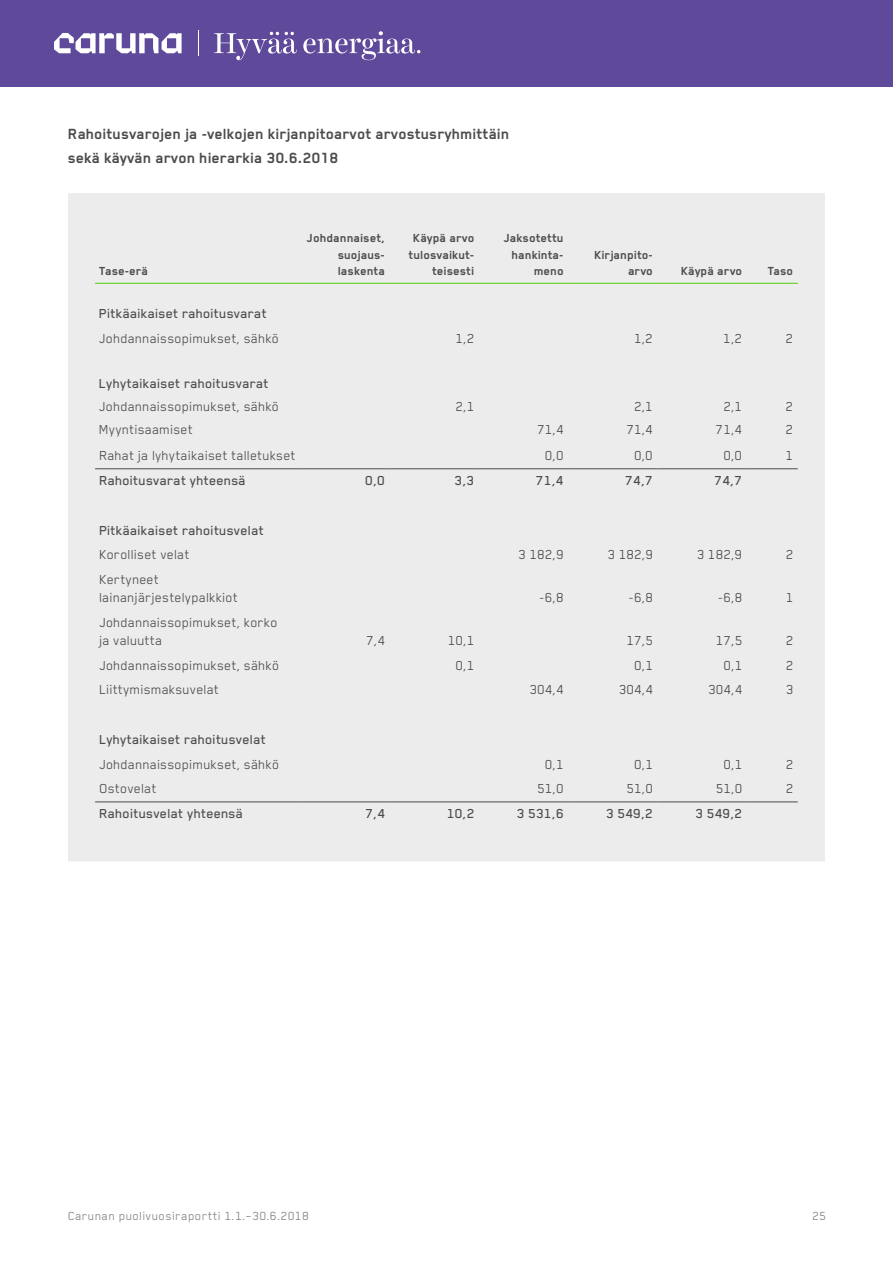
<style>
.page{position:relative;width:893px;height:1263px;background:#fff}
.page>*{position:absolute;margin:0;border:0;box-sizing:border-box;transform-origin:0 0}
.t1{font:700 17.1px/23.9px "Blender Pro";letter-spacing:.005em;color:#4c4c4c}
.t2{font:15px/18px "Blender Pro";letter-spacing:.01em;color:#4c4c4c}
.t3{font:500 15px "Blender Pro";letter-spacing:.01em;color:#4c4c4c}
.t4{font:700 13.5px/16.2px "Blender Pro";letter-spacing:.01em;color:#4c4c4c;text-align:right}
.t5{font:13.5px "Blender Pro";letter-spacing:.03em;color:#808285}
</style>
<div class="page">
<div style="left:0;top:0;width:893px;height:87px;background:#5e499a"></div>
<svg style="left:214px;top:31px;width:206px;height:29px"></svg>
<svg style="left:198px;top:31px;width:1px;height:25px"></svg>
<svg style="left:54px;top:33px;width:128px;height:20px"></svg>
<div style="left:68px;top:193px;width:757px;height:668px;background:#ececec"></div>
<p class="t1" style="left:68px;top:122px;width:443px">Rahoitusvarojen ja -velkojen kirjanpitoarvot arvostusryhmittäin sekä käyvän arvon hierarkia 30.6.2018</p>
<p class="t4" style="left:99px;top:262px;width:51px">Tase-erä</p>
<p class="t4" style="left:338px;top:230px;width:49px;text-align:justify;text-indent:-31px">Johdannaiset, suojaus&shy;laskenta</p>
<p class="t4" style="left:409px;top:230px;width:67px">Käypä arvo tulosvaikut&shy;teisesti</p>
<p class="t4" style="left:504px;top:230px;width:62px">Jaksotettu hankinta&shy;meno</p>
<p class="t4" style="left:594px;top:246px;width:60px">Kirjanpito&shy;arvo</p>
<p class="t4" style="left:681px;top:262px;width:63px">Käypä arvo</p>
<p class="t4" style="left:768px;top:262px;width:27px">Taso</p>
<p class="t3" style="left:99px;top:305px;width:169px">Pitkäaikaiset rahoitusvarat</p>
<p class="t2" style="left:99px;top:329px;width:181px">Johdannaissopimukset, sähkö</p>
<p class="t2" style="left:456px;top:329px;width:20px">1,2</p>
<p class="t2" style="left:634px;top:329px;width:20px">1,2</p>
<p class="t2" style="left:724px;top:329px;width:20px">1,2</p>
<p class="t2" style="left:786px;top:329px;width:9px">2</p>
<p class="t3" style="left:99px;top:375px;width:171px">Lyhytaikaiset rahoitusvarat</p>
<p class="t2" style="left:99px;top:397px;width:181px">Johdannaissopimukset, sähkö</p>
<p class="t2" style="left:456px;top:397px;width:20px">2,1</p>
<p class="t2" style="left:634px;top:397px;width:20px">2,1</p>
<p class="t2" style="left:724px;top:397px;width:20px">2,1</p>
<p class="t2" style="left:786px;top:397px;width:9px">2</p>
<p class="t2" style="left:99px;top:420px;width:95px">Myyntisaamiset</p>
<p class="t2" style="left:537px;top:420px;width:28px">71,4</p>
<p class="t2" style="left:627px;top:420px;width:28px">71,4</p>
<p class="t2" style="left:716px;top:420px;width:28px">71,4</p>
<p class="t2" style="left:786px;top:420px;width:9px">2</p>
<p class="t2" style="left:99px;top:446px;width:198px">Rahat ja lyhytaikaiset talletukset</p>
<p class="t2" style="left:545px;top:446px;width:20px">0,0</p>
<p class="t2" style="left:634px;top:446px;width:20px">0,0</p>
<p class="t2" style="left:724px;top:446px;width:20px">0,0</p>
<p class="t2" style="left:786px;top:446px;width:9px">1</p>
<p class="t3" style="left:99px;top:472px;width:148px">Rahoitusvarat yhteensä</p>
<p class="t3" style="left:366px;top:472px;width:21px">0,0</p>
<p class="t3" style="left:455px;top:472px;width:21px">3,3</p>
<p class="t3" style="left:536px;top:472px;width:29px">71,4</p>
<p class="t3" style="left:626px;top:472px;width:29px">74,7</p>
<p class="t3" style="left:715px;top:472px;width:29px">74,7</p>
<p class="t3" style="left:99px;top:522px;width:166px">Pitkäaikaiset rahoitusvelat</p>
<p class="t2" style="left:99px;top:545px;width:92px">Korolliset velat</p>
<p class="t2" style="left:518px;top:545px;width:47px">3 182,9</p>
<p class="t2" style="left:608px;top:545px;width:47px">3 182,9</p>
<p class="t2" style="left:697px;top:545px;width:47px">3 182,9</p>
<p class="t2" style="left:786px;top:545px;width:9px">2</p>
<p class="t2" style="left:99px;top:570px;width:140px">Kertyneet lainanjärjestelypalkkiot</p>
<p class="t2" style="left:540px;top:588px;width:26px">-6,8</p>
<p class="t2" style="left:629px;top:588px;width:26px">-6,8</p>
<p class="t2" style="left:718px;top:588px;width:26px">-6,8</p>
<p class="t2" style="left:786px;top:588px;width:9px">1</p>
<p class="t2" style="left:99px;top:613px;width:180px">Johdannaissopimukset, korko ja valuutta</p>
<p class="t2" style="left:367px;top:631px;width:20px">7,4</p>
<p class="t2" style="left:448px;top:631px;width:28px">10,1</p>
<p class="t2" style="left:627px;top:631px;width:28px">17,5</p>
<p class="t2" style="left:716px;top:631px;width:28px">17,5</p>
<p class="t2" style="left:786px;top:631px;width:9px">2</p>
<p class="t2" style="left:99px;top:655px;width:181px">Johdannaissopimukset, sähkö</p>
<p class="t2" style="left:456px;top:655px;width:20px">0,1</p>
<p class="t2" style="left:634px;top:655px;width:20px">0,1</p>
<p class="t2" style="left:724px;top:655px;width:20px">0,1</p>
<p class="t2" style="left:786px;top:655px;width:9px">2</p>
<p class="t2" style="left:99px;top:680px;width:121px">Liittymismaksuvelat</p>
<p class="t2" style="left:530px;top:680px;width:36px">304,4</p>
<p class="t2" style="left:619px;top:680px;width:36px">304,4</p>
<p class="t2" style="left:708px;top:680px;width:36px">304,4</p>
<p class="t2" style="left:786px;top:680px;width:9px">3</p>
<p class="t3" style="left:99px;top:731px;width:168px">Lyhytaikaiset rahoitusvelat</p>
<p class="t2" style="left:99px;top:754px;width:181px">Johdannaissopimukset, sähkö</p>
<p class="t2" style="left:545px;top:754px;width:20px">0,1</p>
<p class="t2" style="left:634px;top:754px;width:20px">0,1</p>
<p class="t2" style="left:724px;top:754px;width:20px">0,1</p>
<p class="t2" style="left:786px;top:754px;width:9px">2</p>
<p class="t2" style="left:99px;top:779px;width:59px">Ostovelat</p>
<p class="t2" style="left:537px;top:779px;width:28px">51,0</p>
<p class="t2" style="left:627px;top:779px;width:28px">51,0</p>
<p class="t2" style="left:716px;top:779px;width:28px">51,0</p>
<p class="t2" style="left:786px;top:779px;width:9px">2</p>
<p class="t3" style="left:99px;top:806px;width:145px">Rahoitusvelat yhteensä</p>
<p class="t3" style="left:366px;top:806px;width:21px">7,4</p>
<p class="t3" style="left:447px;top:806px;width:29px">10,2</p>
<p class="t3" style="left:517px;top:806px;width:48px">3 531,6</p>
<p class="t3" style="left:606px;top:806px;width:48px">3 549,2</p>
<p class="t3" style="left:696px;top:806px;width:48px">3 549,2</p>
<p class="t5" style="left:68px;top:1209px;width:243px">Carunan puolivuosiraportti 1.1.–30.6.2018</p>
<p class="t5" style="left:812px;top:1209px;width:16px">25</p>
</div>
